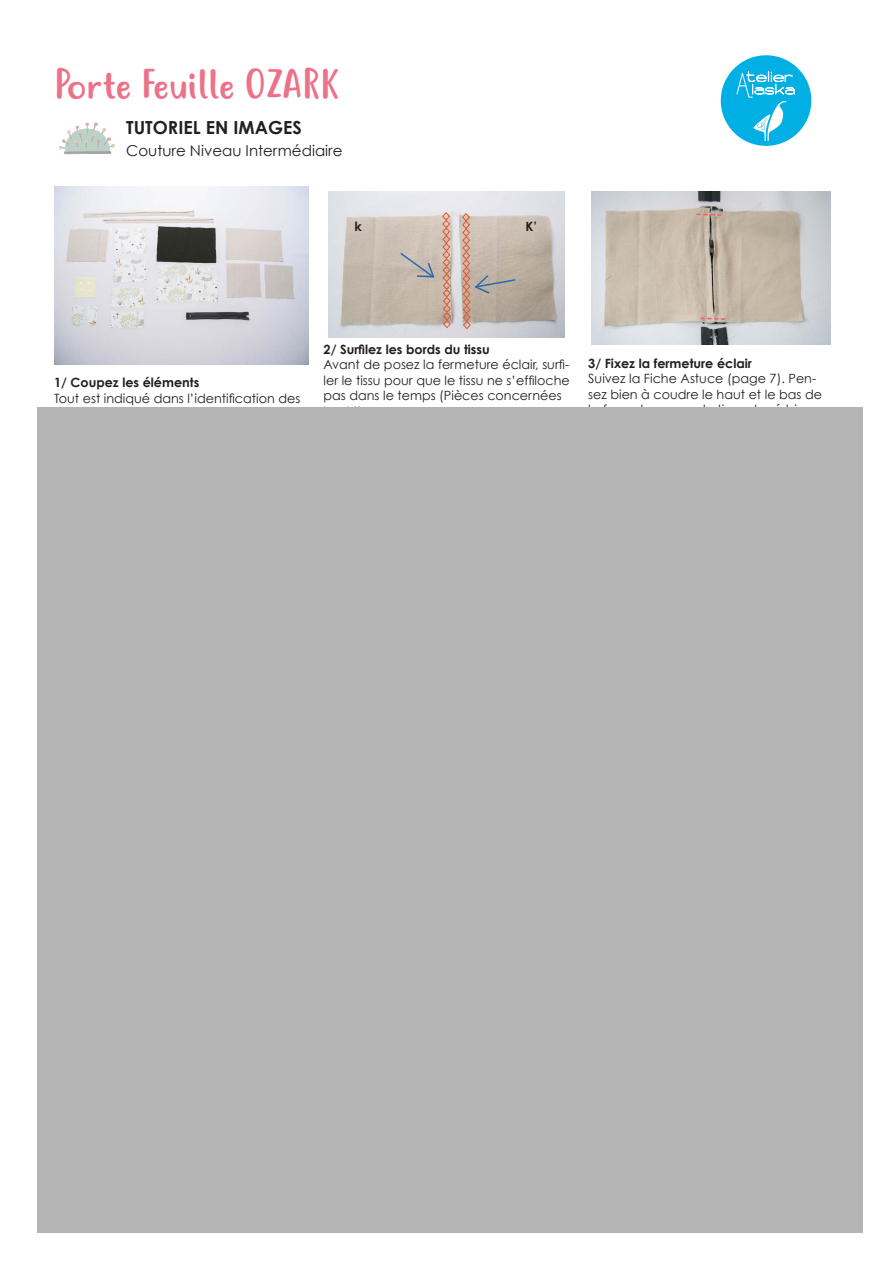
<style>
.page{position:relative;width:893px;height:1263px;background:#fff}
.page>*{position:absolute;margin:0;border:0;box-sizing:border-box;transform-origin:0 0}
.t1{font:39px "Justtellmewhat";color:#ed7288}
.t2{font:700 18px "Century Gothic";color:#231f20}
.t3{font:15px "Century Gothic";color:#231f20}
.t4{font:12.75px/15.3px "Century Gothic";color:#231f20}
.t5{font:700 12.75px "Century Gothic";color:#231f20}
</style>
<div class="page">
<img style="left:54px;top:187px;width:254px;height:178px">
<img style="left:60px;top:122px;width:55px;height:33px">
<div style="left:721px;top:55px;width:90px;height:91px;background:#00afe4;border-radius:50%"></div>
<svg style="left:736px;top:71px;width:59px;height:70px"></svg>
<img style="left:592px;top:191px;width:238px;height:154px">
<svg style="left:695px;top:213px;width:28px;height:4px"></svg>
<svg style="left:699px;top:317px;width:28px;height:4px"></svg>
<img style="left:328px;top:191px;width:237px;height:146px">
<svg style="left:399px;top:251px;width:37px;height:28px"></svg>
<svg style="left:442px;top:212px;width:9px;height:117px"></svg>
<svg style="left:462px;top:213px;width:55px;height:116px;background:#c2b1a5"></svg>
<div style="left:37px;top:407px;width:826px;height:826px;background:#b4b4b4"></div>
<h1 class="t1" style="left:54px;top:61px;width:286px">Porte Feuille OZARK</h1>
<h2 class="t2" style="left:126px;top:116px;width:177px">TUTORIEL EN IMAGES</h2>
<p class="t3" style="left:126px;top:142px;width:218px">Couture Niveau Intermédiaire</p>
<p class="t5" style="left:354px;top:218px;width:9px">k</p>
<p class="t5" style="left:525px;top:218px;width:13px">K’</p>
<p class="t5" style="left:54px;top:375px;width:147px">1/ Coupez les éléments</p>
<p class="t4" style="left:54px;top:390px;width:248px">Tout est indiqué dans l’identification des</p>
<p class="t5" style="left:324px;top:341px;width:168px">2/ Surfilez les bords du tissu</p>
<p class="t4" style="left:324px;top:357px;width:248px;text-align:justify">Avant de posez la fermeture éclair, surfi&shy;ler le tissu pour que le tissu ne s’effiloche pas dans le temps (Pièces concernées</p>
<p class="t5" style="left:588px;top:355px;width:165px">3/ Fixez la fermeture éclair</p>
<p class="t4" style="left:588px;top:371px;width:235px">Suivez la Fiche Astuce (page 7). Pen&shy;sez bien à coudre le haut et le bas de</p>
</div>
